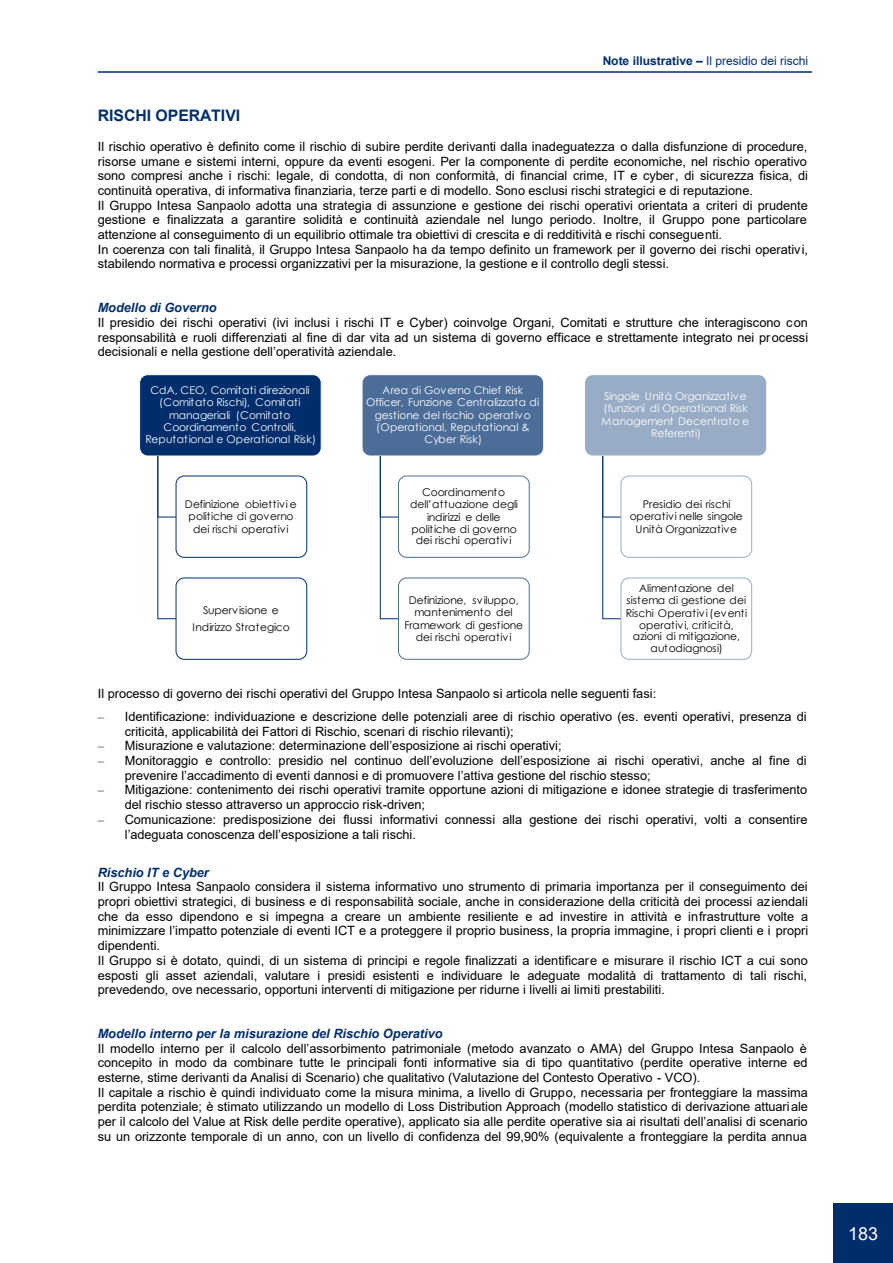
<style>
.page{position:relative;width:893px;height:1263px;background:#fff}
.page>*{position:absolute;margin:0;border:0;box-sizing:border-box;transform-origin:0 0}
.t1{font:18px "Arial";color:#fff}
.t2{font:700 15.9px "Arial";color:#002e6d}
.t3{font:12.75px/14.7px "Arial";letter-spacing:-.005em;color:#000}
.t4{font:italic 700 12.75px "Arial";letter-spacing:-.005em;color:#002e6d}
.t5{font:12px "Arial";letter-spacing:-.005em;color:#002e6d}
.t6{font:10.65px/12px "Century Gothic";letter-spacing:-.005em;color:#000;text-align:center}
.t7{font:10.65px/12px "Century Gothic";letter-spacing:-.005em;color:#fff;text-align:center}
.s1{font-weight:700}
.s2{font-family:"Times New Roman"}
</style>
<div class="page">
<hr style="left:98px;top:71px;width:714px;height:2px;background:#002e6d">
<div style="left:139px;top:374px;width:183px;height:82px;background:#002e6d;border:1px solid #fff;border-radius:8px"></div>
<div style="left:176px;top:476px;width:131px;height:82px;border:1px solid #002e6d;border-radius:8px"></div>
<svg style="left:157px;top:455px;width:20px;height:164px"></svg>
<div style="left:176px;top:578px;width:131px;height:82px;border:1px solid #002e6d;border-radius:8px"></div>
<div style="left:362px;top:374px;width:182px;height:82px;background:#4d6d99;border:1px solid #fff;border-radius:8px"></div>
<div style="left:398px;top:476px;width:131px;height:82px;border:1px solid #4d6d99;border-radius:8px"></div>
<svg style="left:380px;top:455px;width:19px;height:164px"></svg>
<div style="left:398px;top:578px;width:131px;height:82px;border:1px solid #4d6d99;border-radius:8px"></div>
<div style="left:584px;top:374px;width:183px;height:82px;background:#99acc5;border:1px solid #fff;border-radius:8px"></div>
<div style="left:621px;top:476px;width:131px;height:82px;border:1px solid #99acc5;border-radius:8px"></div>
<svg style="left:602px;top:455px;width:19px;height:164px"></svg>
<div style="left:621px;top:578px;width:131px;height:82px;border:1px solid #99acc5;border-radius:8px"></div>
<div style="left:833px;top:1203px;width:60px;height:60px;background:#002e6d"></div>
<p class="t5" style="left:603px;top:53px;width:207px"><span class="s1">Note illustrative –</span> Il presidio dei rischi</p>
<p class="t2" style="left:98px;top:104px;width:144px">RISCHI OPERATIVI</p>
<p class="t3" style="left:98px;top:139px;width:712px">Il rischio operativo è definito come il rischio di subire perdite derivanti dalla inadeguatezza o dalla disfunzione di procedure, risorse umane e sistemi interni, oppure da eventi esogeni. Per la componente di perdite economiche, nel rischio operativo sono compresi anche i rischi: legale, di condotta, di non conformità, di financial crime, IT e cyber, di sicurezza fisica, di continuità operativa, di informativa finanziaria, terze parti e di modello. Sono esclusi rischi strategici e di reputazione.<br>Il Gruppo Intesa Sanpaolo adotta una strategia di assunzione e gestione dei rischi operativi orientata a criteri di prudente gestione e finalizzata a garantire solidità e continuità aziendale nel lungo periodo. Inoltre, il Gruppo pone particolare attenzione al conseguimento di un equilibrio ottimale tra obiettivi di crescita e di redditività e rischi conseguenti.<br>In coerenza con tali finalità, il Gruppo Intesa Sanpaolo ha da tempo definito un framework per il governo dei rischi operativi, stabilendo normativa e processi organizzativi per la misurazione, la gestione e il controllo degli stessi.</p>
<p class="t4" style="left:98px;top:299px;width:120px">Modello di Governo</p>
<p class="t3" style="left:98px;top:315px;width:712px;text-align:justify">Il presidio dei rischi operativi (ivi inclusi i rischi IT e Cyber) coinvolge Organi, Comitati e strutture che interagiscono con responsabilità e ruoli differenziati al fine di dar vita ad un sistema di governo efficace e strettamente integrato nei processi decisionali e nella gestione dell’operatività aziendale.</p>
<p class="t7" style="left:145px;top:384px;width:172px">CdA, CEO, Comitati direzionali (Comitato Rischi), Comitati manageriali (Comitato<br>Coordinamento Controlli,<br>Reputational e Operational Risk)</p>
<p class="t6" style="left:185px;top:498px;width:113px">Definizione obiettivi e politiche di governo dei rischi operativi</p>
<p class="t6" style="left:192px;top:601px;width:99px;line-height:17px">Supervisione e<br>Indirizzo Strategico</p>
<p class="t7" style="left:366px;top:384px;width:174px">Area di Governo Chief Risk<br>Officer, Funzione Centralizzata di gestione del rischio operativo (Operational, Reputational &amp;<br>Cyber Risk)</p>
<p class="t6" style="left:410px;top:486px;width:109px">Coordinamento dell’attuazione degli indirizzi e delle politiche di governo dei rischi operativi</p>
<p class="t6" style="left:404px;top:594px;width:120px">Definizione, sviluppo, mantenimento del<br>Framework di gestione dei rischi operativi</p>
<p class="t7" style="left:601px;top:390px;width:149px">Singole Unità Organizzative (funzioni di Operational Risk<br>Management Decentrato e<br>Referenti)</p>
<p class="t6" style="left:630px;top:498px;width:115px">Presidio dei rischi operativi nelle singole<br>Unità Organizzative</p>
<p class="t6" style="left:626px;top:582px;width:123px">Alimentazione del sistema di gestione dei<br>Rischi Operativi (eventi operativi, criticità, azioni di mitigazione, autodiagnosi)</p>
<p class="t3" style="left:98px;top:686px;width:560px">Il processo di governo dei rischi operativi del Gruppo Intesa Sanpaolo si articola nelle seguenti fasi:</p>
<p class="t3" style="left:125px;top:709px;width:683px;text-indent:-27px"><span class="s2">–</span> Identificazione: individuazione e descrizione delle potenziali aree di rischio operativo (es. eventi operativi, presenza di criticità, applicabilità dei Fattori di Rischio, scenari di rischio rilevanti);</p>
<p class="t3" style="left:98px;top:738px;width:465px"><span class="s2">–</span> Misurazione e valutazione: determinazione dell’esposizione ai rischi operativi;</p>
<p class="t3" style="left:125px;top:753px;width:683px;text-indent:-27px"><span class="s2">–</span> Monitoraggio e controllo: presidio nel continuo dell’evoluzione dell’esposizione ai rischi operativi, anche al fine di prevenire l’accadimento di eventi dannosi e di promuovere l’attiva gestione del rischio stesso;</p>
<p class="t3" style="left:125px;top:782px;width:684px;text-indent:-27px"><span class="s2">–</span> Mitigazione: contenimento dei rischi operativi tramite opportune azioni di mitigazione e idonee strategie di trasferimento del rischio stesso attraverso un approccio risk-driven;</p>
<p class="t3" style="left:125px;top:812px;width:684px;text-indent:-27px"><span class="s2">–</span> Comunicazione: predisposizione dei flussi informativi connessi alla gestione dei rischi operativi, volti a consentire l’adeguata conoscenza dell’esposizione a tali rischi.</p>
<p class="t4" style="left:98px;top:864px;width:112px">Rischio IT e Cyber</p>
<p class="t3" style="left:98px;top:879px;width:712px">Il Gruppo Intesa Sanpaolo considera il sistema informativo uno strumento di primaria importanza per il conseguimento dei propri obiettivi strategici, di business e di responsabilità sociale, anche in considerazione della criticità dei processi aziendali che da esso dipendono e si impegna a creare un ambiente resiliente e ad investire in attività e infrastrutture volte a minimizzare l’impatto potenziale di eventi ICT e a proteggere il proprio business, la propria immagine, i propri clienti e i propri dipendenti.<br>Il Gruppo si è dotato, quindi, di un sistema di principi e regole finalizzati a identificare e misurare il rischio ICT a cui sono esposti gli asset aziendali, valutare i presidi esistenti e individuare le adeguate modalità di trattamento di tali rischi, prevedendo, ove necessario, opportuni interventi di mitigazione per ridurne i livelli ai limiti prestabiliti.</p>
<p class="t4" style="left:98px;top:1025px;width:346px">Modello interno per la misurazione del Rischio Operativo</p>
<p class="t3" style="left:98px;top:1041px;width:712px">Il modello interno per il calcolo dell’assorbimento patrimoniale (metodo avanzato o AMA) del Gruppo Intesa Sanpaolo è concepito in modo da combinare tutte le principali fonti informative sia di tipo quantitativo (perdite operative interne ed esterne, stime derivanti da Analisi di Scenario) che qualitativo (Valutazione del Contesto Operativo - VCO).<br>Il capitale a rischio è quindi individuato come la misura minima, a livello di Gruppo, necessaria per fronteggiare la massima perdita potenziale; è stimato utilizzando un modello di Loss Distribution Approach (modello statistico di derivazione attuariale per il calcolo del Value at Risk delle perdite operative), applicato sia alle perdite operative sia ai risultati dell’analisi di scenario su un orizzonte temporale di un anno, con un livello di confidenza del 99,90% (equivalente a fronteggiare la perdita annua</p>
<h1 class="t1" style="left:848px;top:1221px;width:32px">183</h1>
</div>
